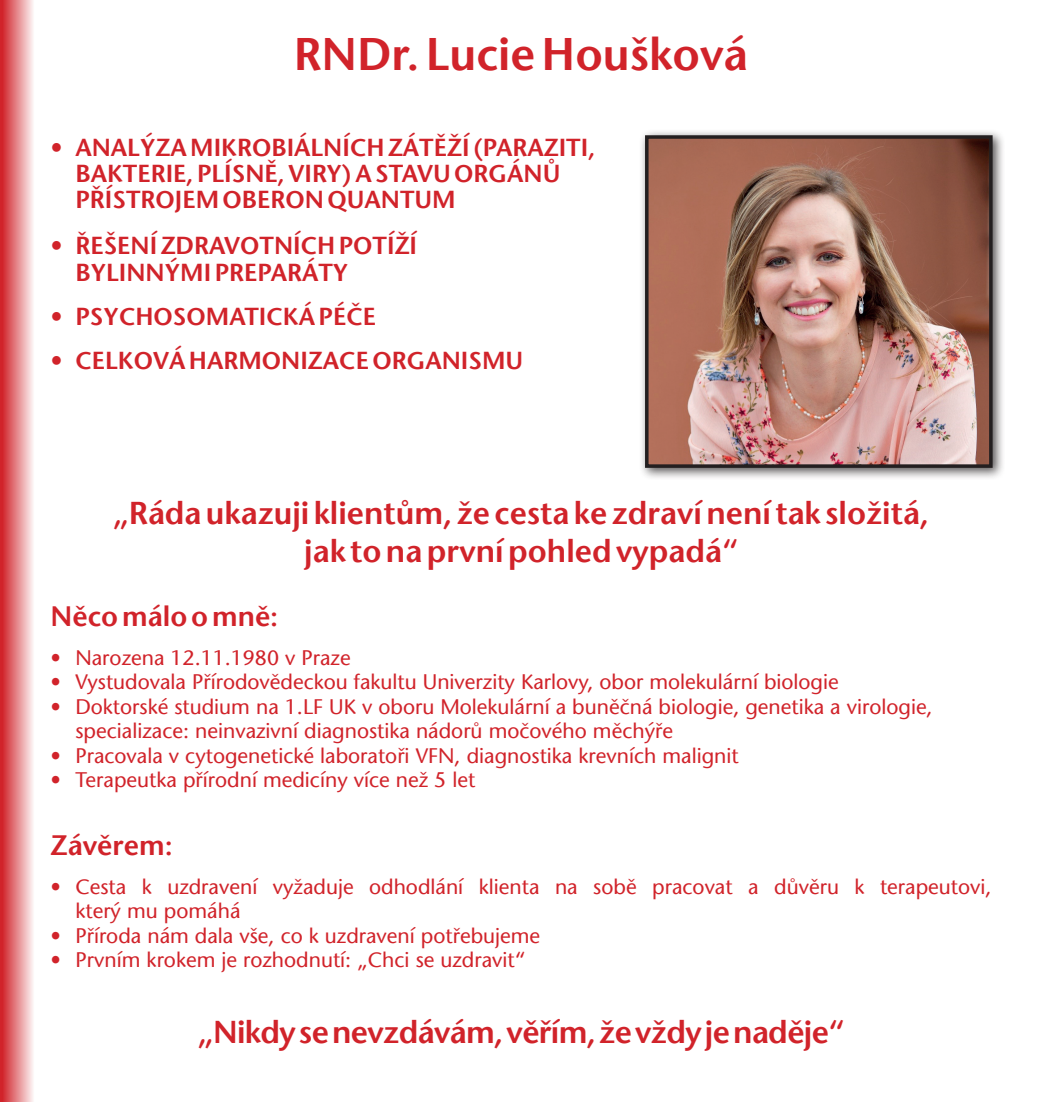
<style>
.page{position:relative;width:1042px;height:1102px;background:#fff}
.page>*{position:absolute;margin:0;border:0;box-sizing:border-box;transform-origin:0 0}
.t1{font:600 45.5px "Stone Sans CE";color:#d1232a}
.t2{font:600 31.5px/37.8px "Stone Sans CE";color:#d1232a;text-align:center}
.t3{font:600 31.5px "Stone Sans CE";letter-spacing:-.02em;color:#d1232a}
.t4{font:600 28px "Stone Sans CE";color:#d1232a}
.t5{font:600 24.5px/26.2px "Stone Sans CE";color:#d1232a}
.t6{font:21px/24.5px "Stone Sans CE";color:#d1232a}
</style>
<div class="page">
<div style="left:639px;top:129px;width:366px;height:352px;background:#231f20;opacity:.75"></div>
<img style="left:650px;top:140px;width:337px;height:323px">
<div style="left:645px;top:135px;width:347px;height:333px;border:4px solid #231f20"></div>
<svg style="left:0;top:0;width:33px;height:1101px;background:#e37d81"></svg>
<p class="t1" style="left:294px;top:26px;width:456px">RNDr. Lucie Houšková</p>
<p class="t5" style="left:75px;top:134px;width:521px;text-indent:-25px">• ANALÝZA MIKROBIÁLNÍCH ZÁTĚŽÍ (PARAZITI,<br>BAKTERIE, PLÍSNĚ, VIRY) A STAVU ORGÁNŮ<br>PŘÍSTROJEM OBERON QUANTUM</p>
<p class="t5" style="left:75px;top:232px;width:343px;text-indent:-25px">• ŘEŠENÍ ZDRAVOTNÍCH POTÍŽÍ<br>BYLINNÝMI PREPARÁTY</p>
<p class="t5" style="left:51px;top:303px;width:327px">• PSYCHOSOMATICKÁ PÉČE</p>
<p class="t5" style="left:51px;top:347px;width:474px">• CELKOVÁ HARMONIZACE ORGANISMU</p>
<p class="t2" style="left:113px;top:494px;width:817px">„Ráda ukazuji klientům, že cesta ke zdraví není tak složitá, jak to na první pohled vypadá“</p>
<p class="t4" style="left:51px;top:599px;width:229px">Něco málo o mně:</p>
<p class="t6" style="left:51px;top:645px;width:301px">• Narozena 12.11.1980 v Praze</p>
<p class="t6" style="left:51px;top:669px;width:789px">• Vystudovala Přírodovědeckou fakultu Univerzity Karlovy, obor molekulární biologie</p>
<p class="t6" style="left:75px;top:694px;width:859px;text-indent:-25px">• Doktorské studium na 1.LF UK v oboru Molekulární a buněčná biologie, genetika a virologie, specializace: neinvazivní diagnostika nádorů močového měchýře</p>
<p class="t6" style="left:51px;top:743px;width:690px">• Pracovala v cytogenetické laboratoři VFN, diagnostika krevních malignit</p>
<p class="t6" style="left:51px;top:767px;width:426px">• Terapeutka přírodní medicíny více než 5 let</p>
<p class="t4" style="left:51px;top:828px;width:124px">Závěrem:</p>
<p class="t6" style="left:75px;top:873px;width:917px;text-indent:-25px">• Cesta k uzdravení vyžaduje odhodlání klienta na sobě pracovat a důvěru k terapeutovi, který mu pomáhá</p>
<p class="t6" style="left:51px;top:922px;width:491px">• Příroda nám dala vše, co k uzdravení potřebujeme</p>
<p class="t6" style="left:51px;top:947px;width:476px">• Prvním krokem je rozhodnutí: „Chci se uzdravit“</p>
<p class="t3" style="left:198px;top:1012px;width:648px">„Nikdy se nevzdávám, věřím, že vždy je naděje“</p>
</div>
